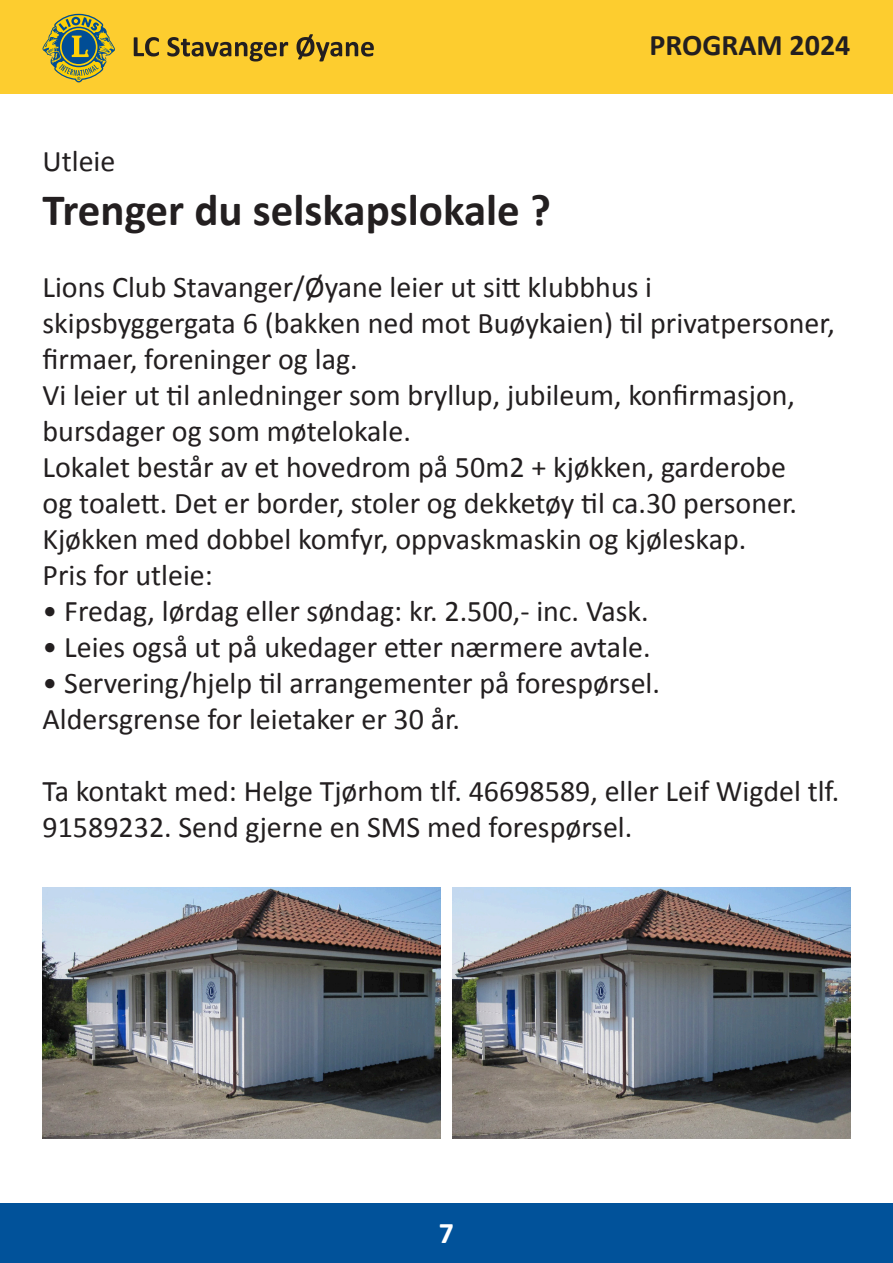
<style>
.page{position:relative;width:893px;height:1263px;background:#fff}
.page>*{position:absolute;margin:0;border:0;box-sizing:border-box;transform-origin:0 0}
.t1{font:700 45px "Calibri";color:#231f20}
.t2{font:30px/36px "Calibri";color:#231f20}
.t3{font:700 30px "Calibri";color:#231f20}
.t4{font:700 30px "Calibri";color:#fff}
</style>
<div class="page">
<div style="left:0;top:1203px;width:893px;height:60px;background:#01529a"></div>
<div style="left:0;top:0;width:893px;height:94px;background:#fdcd2f"></div>
<svg style="left:134px;top:37px;width:25px;height:20px"></svg>
<svg style="left:167px;top:37px;width:121px;height:25px"></svg>
<svg style="left:297px;top:34px;width:77px;height:27px"></svg>
<svg style="left:43px;top:14px;width:72px;height:68px"></svg>
<img style="left:453px;top:887px;width:397px;height:251px">
<img style="left:43px;top:887px;width:397px;height:251px">
<p class="t2" style="left:43px;top:143px;width:74px">Utleie</p>
<p class="t1" style="left:43px;top:182px;width:510px">Trenger du selskapslokale ?</p>
<p class="t3" style="left:650px;top:26px;width:202px">PROGRAM 2024</p>
<p class="t2" style="left:43px;top:269px;width:794px">Lions Club Stavanger/Øyane leier ut sitt klubbhus i skipsbyggergata 6 (bakken ned mot Buøykaien) til privatpersoner, firmaer, foreninger og lag.</p>
<p class="t2" style="left:43px;top:377px;width:754px">Vi leier ut til anledninger som bryllup, jubileum, konfirmasjon, bursdager og som møtelokale.</p>
<p class="t2" style="left:43px;top:449px;width:756px">Lokalet består av et hovedrom på 50m2 + kjøkken, garderobe og toalett. Det er border, stoler og dekketøy til ca.30 personer.<br>Kjøkken med dobbel komfyr, oppvaskmaskin og kjøleskap.</p>
<p class="t2" style="left:43px;top:557px;width:172px">Pris for utleie:</p>
<p class="t2" style="left:43px;top:593px;width:608px">• Fredag, lørdag eller søndag: kr. 2.500,- inc. Vask.</p>
<p class="t2" style="left:43px;top:629px;width:610px">• Leies også ut på ukedager etter nærmere avtale.</p>
<p class="t2" style="left:43px;top:665px;width:619px">• Servering/hjelp til arrangementer på forespørsel.</p>
<p class="t2" style="left:43px;top:701px;width:419px">Aldersgrense for leietaker er 30 år.</p>
<p class="t2" style="left:43px;top:773px;width:798px">Ta kontakt med: Helge Tjørhom tlf. 46698589, eller Leif Wigdel tlf.<br>91589232. Send gjerne en SMS med forespørsel.</p>
<p class="t4" style="left:439px;top:1214px;width:17px">7</p>
</div>
